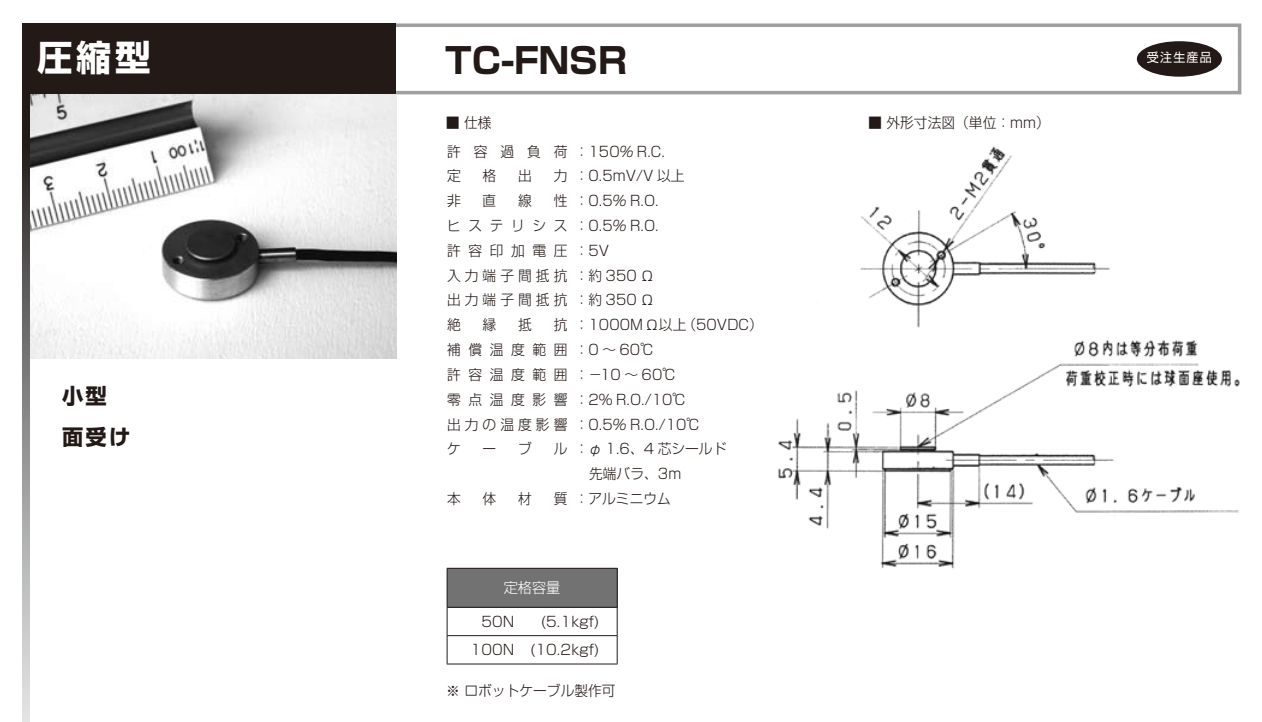
<style>
.page{position:relative;width:1262px;height:722px;background:#fff}
.page>*{position:absolute;margin:0;border:0;box-sizing:border-box;transform-origin:0 0}
.t1{font:700 35.5px "Shin Go";color:#231916}
.t2{font:700 35.5px "Shin Go";color:#fff}
.t3{font:700 21.25px/40.8px "Shin Go";color:#231916}
.t4{font:300 14.25px/24.8px "Shin Go";color:#231916}
.t5{font:300 14.25px "Shin Go";color:#fff}
.t6{font:12.5px "Shin Go";letter-spacing:.1em;color:#fff}
</style>
<div class="page">
<svg style="left:22px;top:94px;width:7px;height:628px;background:#828080"></svg>
<svg style="left:396px;top:23px;width:846px;height:73px"></svg>
<div style="left:22px;top:23px;width:374px;height:71px;background:#231916"></div>
<img style="left:30px;top:94px;width:366px;height:264px">
<div style="left:1137px;top:41px;width:85px;height:36px;background:#231916;border-radius:50%"></div>
<div style="left:447px;top:568px;width:170px;height:39px;background:#727272"></div>
<hr style="left:447px;top:568px;width:171px;height:1px;background:#231916">
<hr style="left:447px;top:568px;width:1px;height:39px;background:#231916">
<hr style="left:617px;top:568px;width:1px;height:39px;background:#231916">
<hr style="left:447px;top:607px;width:171px;height:1px;background:#231916">
<hr style="left:447px;top:635px;width:171px;height:1px;background:#231916">
<svg style="left:447px;top:607px;width:1px;height:56px"></svg>
<svg style="left:617px;top:607px;width:1px;height:56px"></svg>
<hr style="left:447px;top:663px;width:171px;height:1px;background:#231916">
<img style="left:778px;top:146px;width:462px;height:423px">
<h1 class="t2" style="left:37px;top:33px;width:115px">圧縮型</h1>
<h2 class="t3" style="left:62px;top:374px;width:70px">小型面受け</h2>
<h1 class="t1" style="left:445px;top:37px;width:183px">TC-FNSR</h1>
<p class="t6" style="left:1147px;top:49px;width:66px">受注生産品</p>
<p class="t4" style="left:446px;top:110px;width:47px">■ 仕様</p>
<p class="t4" style="left:868px;top:110px;width:183px">■ 外形寸法図（単位：mm）</p>
<p class="t4" style="left:447px;top:138px;width:122px">許容過負荷定</p>
<p class="t4" style="left:483px;top:163px;width:15px">格</p>
<p class="t4" style="left:518px;top:163px;width:15px">出</p>
<p class="t4" style="left:554px;top:163px;width:15px">力</p>
<p class="t4" style="left:447px;top:188px;width:15px">非</p>
<p class="t4" style="left:483px;top:188px;width:15px">直</p>
<p class="t4" style="left:518px;top:188px;width:15px">線</p>
<p class="t4" style="left:447px;top:188px;width:122px;text-align:justify;text-indent:107px">性ヒステリシス許容印加電圧入力端子間抵抗出力端子間抵抗絶</p>
<p class="t4" style="left:483px;top:312px;width:15px">縁</p>
<p class="t4" style="left:518px;top:312px;width:15px">抵</p>
<p class="t4" style="left:447px;top:312px;width:122px;text-align:justify;text-indent:107px">抗補償温度範囲許容温度範囲零点温度影響出力の温度影響ケ</p>
<p class="t4" style="left:483px;top:436px;width:15px">ー</p>
<p class="t4" style="left:518px;top:436px;width:15px">ブ</p>
<p class="t4" style="left:554px;top:436px;width:15px">ル</p>
<p class="t4" style="left:447px;top:485px;width:15px">本</p>
<p class="t4" style="left:483px;top:485px;width:15px">体</p>
<p class="t4" style="left:518px;top:485px;width:15px">材</p>
<p class="t4" style="left:554px;top:485px;width:15px">質</p>
<p class="t4" style="left:575px;top:138px;width:190px">：150％ R.C.<br>：0.5mV/V 以上<br>：0.5％ R.O.<br>：0.5％ R.O.<br>：5V<br>：約 350 Ω<br>：約 350 Ω<br>：1000MΩ以上（50VDC）：0 ～ 60℃<br>：－10 ～ 60℃<br>：2% R.O./10℃<br>：0.5％ R.O./10℃<br>：φ 1.6、4 芯シールド<br>　先端バラ、3m<br>：アルミニウム</p>
<p class="t5" style="left:504px;top:578px;width:58px">定格容量</p>
<p class="t4" style="left:481px;top:608px;width:35px">50N</p>
<p class="t4" style="left:471px;top:606px;width:130px;line-height:28.2px;text-align:right">(5.1kgf)<br>100N (10.2kgf)</p>
<p class="t4" style="left:446px;top:678px;width:171px">※ ロボットケーブル製作可</p>
</div>
